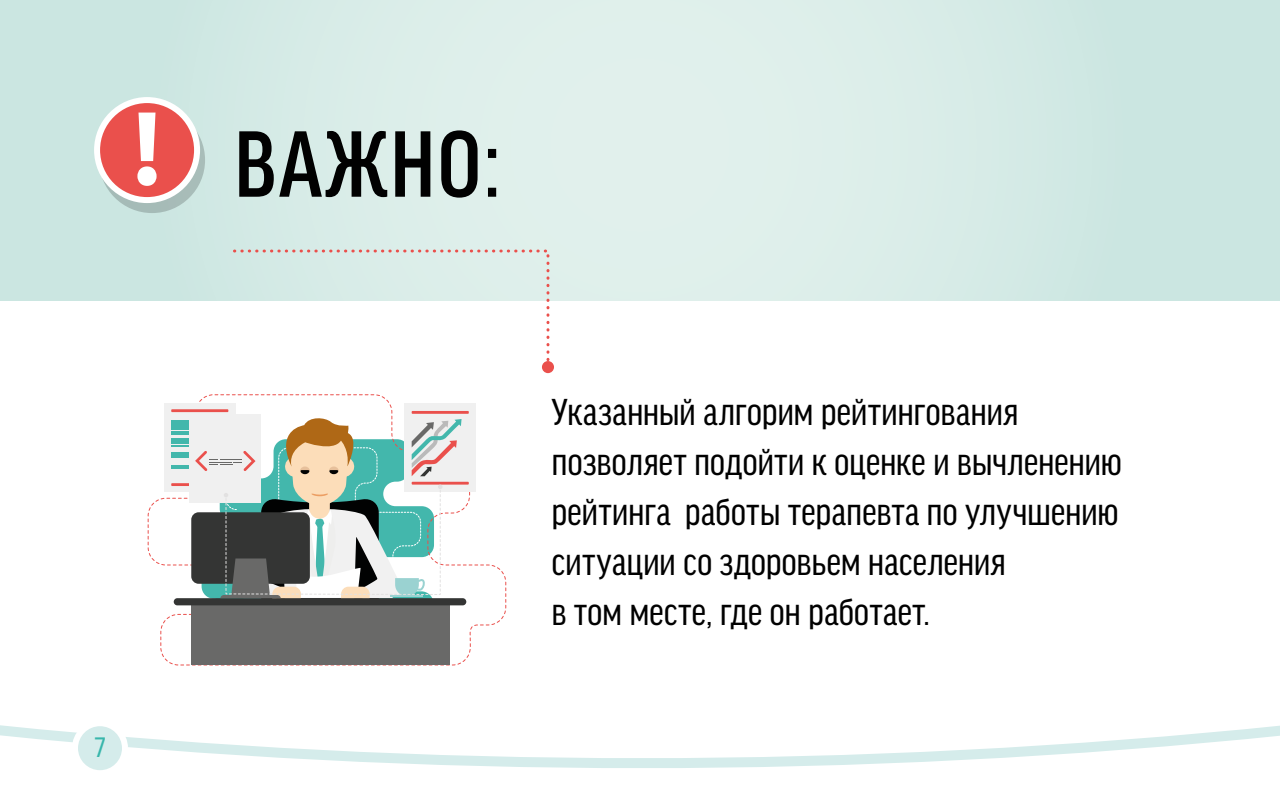
<style>
.page{position:relative;width:1280px;height:800px;background:#fff}
.page>*{position:absolute;margin:0;border:0;box-sizing:border-box;transform-origin:0 0}
.t1{font:500 condensed 100px "Good Headline Pro";letter-spacing:.02em;color:#010101}
.t2{font:condensed 40px/50px "Good Headline Pro";letter-spacing:-.005em;color:#010101}
.t3{font:condensed 30px "Good Headline Pro";color:#38b6ab}
.s1{font-family:"Myriad Pro";font-weight:700;font-stretch:normal;font-size:107.1px;color:#fff}
</style>
<div class="page">
<div style="left:0;top:0;width:1280px;height:301px;background:linear-gradient(to right,#d6ebe7,#d6ebe7)"></div>
<svg style="left:99px;top:107px;width:106px;height:106px"></svg>
<div style="left:97px;top:100px;width:100px;height:100px;background:#ea504c;border-radius:50%"></div>
<div style="left:94px;top:97px;width:106px;height:106px;border:6px solid #fff;border-radius:50%"></div>
<svg style="left:0;top:725px;width:1280px;height:43px"></svg>
<div style="left:75px;top:723px;width:50px;height:50px;background:#d5eceb;border-radius:50%"></div>
<div style="left:72px;top:720px;width:56px;height:56px;border:6px solid #fff;border-radius:50%"></div>
<svg style="left:229px;top:248px;width:322px;height:122px"></svg>
<div style="left:542px;top:361px;width:12px;height:12px;background:#ea504c;border-radius:50%"></div>
<svg style="left:147px;top:394px;width:360px;height:272px"></svg>
<div style="left:164px;top:404px;width:72px;height:88px;background:#f0f0f0"></div>
<hr style="left:171px;top:409px;width:57px;height:3px;background:#ea504c">
<div style="left:405px;top:404px;width:71px;height:88px;background:#f0f0f0"></div>
<hr style="left:412px;top:411px;width:57px;height:3px;background:#ea504c">
<hr style="left:412px;top:482px;width:57px;height:3px;background:#ea504c">
<div style="left:191px;top:606px;width:258px;height:59px;background:#696968"></div>
<svg style="left:171px;top:416px;width:291px;height:236px"></svg>
<h1 class="t1" style="left:133px;top:112px;width:370px"><span class="s1">!</span> ВАЖНО:</h1>
<p class="t3" style="left:95px;top:732px;width:12px">7</p>
<p class="t2" style="left:552px;top:387px;width:572px">Указанный алгорим рейтингования позволяет подойти к оценке и вычленению рейтинга работы терапевта по улучшению ситуации со здоровьем населения<br>в том месте, где он работает.</p>
</div>
